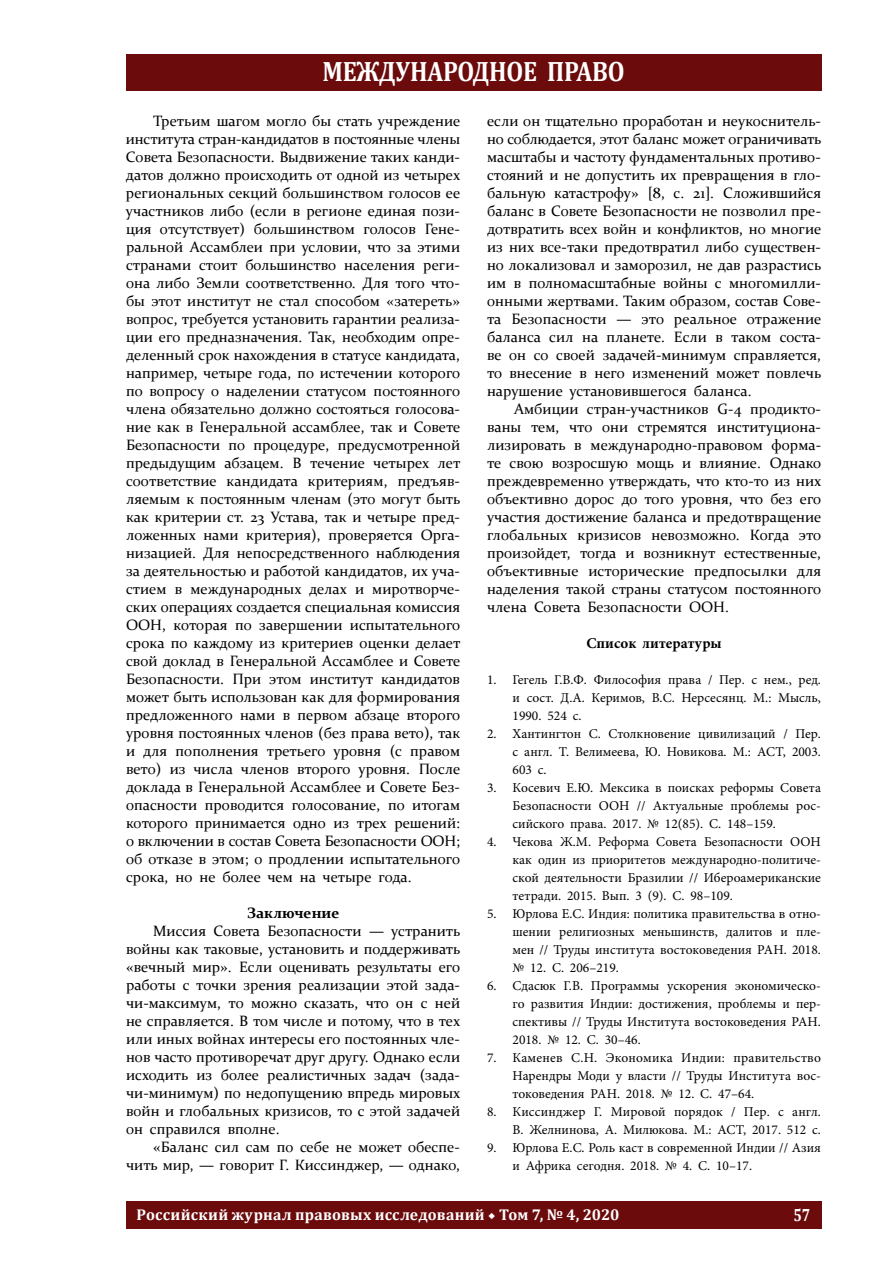
<style>
.page{position:relative;width:893px;height:1263px;background:#fff}
.page>*{position:absolute;margin:0;border:0;box-sizing:border-box;transform-origin:0 0}
.t1{font:700 28.2px "Cambria";letter-spacing:-.01em;color:#fff;scale:.86 1}
.t2{font:700 17.85px "Cambria";color:#fff;scale:.8 1}
.t3{font:700 15.6px "Cambria";letter-spacing:.015em;color:#fff}
.t4{font:15px/18px "Constantia";color:#000;text-align:justify}
.t5{font:700 15px "Minion Pro";color:#000}
.t6{font:700 15px "Constantia";color:#000}
.t7{font:13.5px/18px "Minion Pro";color:#000;text-align:justify}
.s1{font-family:"Minion Pro"}
</style>
<div class="page">
<div style="left:126px;top:54px;width:695px;height:36px;background:#6b0b0c"></div>
<div style="left:126px;top:1202px;width:695px;height:27px;background:#6b0b0c"></div>
<h1 class="t1" style="left:322px;top:51px;width:353px">МЕЖДУНАРОДНОЕ ПРАВО</h1>
<p class="t4" style="left:126px;top:111px;width:336px;text-indent:27px">Третьим шагом могло бы стать учреждение института стран-кандидатов в постоянные члены Совета Безопасности. Выдвижение таких канди&shy;датов должно происходить от одной из четырех региональных секций большинством голосов ее участников либо (если в регионе единая пози&shy;ция отсутствует) большинством голосов Гене&shy;ральной Ассамблеи при условии, что за этими странами стоит большинство населения реги&shy;она либо Земли соответственно. Для того что&shy;бы этот институт не стал способом «затереть» вопрос, требуется установить гарантии реализа&shy;ции его предназначения. Так, необходим опре&shy;деленный срок нахождения в статусе кандидата, например, четыре года, по истечении которого по вопросу о наделении статусом постоянного члена обязательно должно состояться голосова&shy;ние как в Генеральной ассамблее, так и Совете Безопасности по процедуре, предусмотренной предыдущим абзацем. В течение четырех лет соответствие кандидата критериям, предъяв&shy;ляемым к постоянным членам (это могут быть как критерии ст. 23 Устава, так и четыре пред&shy;ложенных нами критерия), проверяется Орга&shy;низацией. Для непосредственного наблюдения за деятельностью и работой кандидатов, их уча&shy;стием в международных делах и миротворче&shy;ских операциях создается специальная комиссия ООН, которая по завершении испытательного срока по каждому из критериев оценки делает свой доклад в Генеральной Ассамблее и Совете Безопасности. При этом институт кандидатов может быть использован как для формирования предложенного нами в первом абзаце второго уровня постоянных членов (без права вето), так и для пополнения третьего уровня (с правом вето) из числа членов второго уровня. После доклада в Генеральной Ассамблее и Совете Без&shy;опасности проводится голосование, по итогам которого принимается одно из трех решений: о включении в состав Совета Безопасности ООН; об отказе в этом; о продлении испытательного срока, но не более чем на четыре года.</p>
<p class="t6" style="left:247px;top:903px;width:94px">Заключение</p>
<p class="t4" style="left:126px;top:921px;width:336px;text-indent:27px">Миссия Совета Безопасности — устранить войны как таковые, установить и поддерживать «вечный мир». Если оценивать результаты его работы с точки зрения реализации этой зада&shy;чи-максимум, то можно сказать, что он с ней не справляется. В том числе и потому, что в тех или иных войнах интересы его постоянных чле&shy;нов часто противоречат друг другу. Однако если исходить из более реалистичных задач (зада&shy;чи-минимум) по недопущению впредь мировых войн и глобальных кризисов, то с этой задачей он справился вполне.</p>
<p class="t4" style="left:126px;top:1137px;width:335px;text-align:right">«Баланс сил сам по себе не может обеспе&shy;чить мир, — говорит Г. Киссинджер, — однако,</p>
<p class="t4" style="left:487px;top:111px;width:336px">если он тщательно проработан и неукоснитель&shy;но соблюдается, этот баланс может ограничивать масштабы и частоту фундаментальных противо&shy;стояний и не допустить их превращения в гло&shy;бальную катастрофу» [8, с. 21]. Сложившийся баланс в Совете Безопасности не позволил пре&shy;дотвратить всех войн и конфликтов, но многие из них все-таки предотвратил либо существен&shy;но локализовал и заморозил, не дав разрастись им в полномасштабные войны с многомилли&shy;онными жертвами. Таким образом, состав Сове&shy;та Безопасности — это реальное отражение баланса сил на планете. Если в таком соста&shy;ве он со своей задачей-минимум справляется, то внесение в него изменений может повлечь нарушение установившегося баланса.</p>
<p class="t4" style="left:487px;top:399px;width:336px;text-indent:27px">Амбиции стран-участников G-4 продикто&shy;ваны тем, что они стремятся институциона&shy;лизировать в международно-правовом форма&shy;те свою возросшую мощь и влияние. Однако преждевременно утверждать, что кто-то из них объективно дорос до того уровня, что без его участия достижение баланса и предотвращение глобальных кризисов невозможно. Когда это произойдет, тогда и возникнут естественные, объективные исторические предпосылки для наделения такой страны статусом постоянного члена Совета Безопасности ООН.</p>
<p class="t5" style="left:586px;top:633px;width:137px">Список литературы</p>
<p class="t7" style="left:512px;top:671px;width:310px;text-indent:-26px">1. Гегель Г.В.Ф. Философия права / Пер. с нем., ред. и сост. Д.А. Керимов, В.С. Нерсесянц. М.: Мысль, 1990. 524 с.</p>
<p class="t7" style="left:512px;top:725px;width:310px;text-indent:-26px">2. Хантингтон С. Столкновение цивилизаций / Пер. с англ. Т. Велимеева, Ю. Новикова. М.: АСТ, 2003.<br>603 с.</p>
<p class="t7" style="left:512px;top:779px;width:310px;text-indent:-26px">3. Косевич Е.Ю. Мексика в поисках реформы Совета Безопасности ООН // Актуальные проблемы рос&shy;сийского права. 2017. № 12(85). С. 148–159.</p>
<p class="t7" style="left:512px;top:833px;width:310px;text-indent:-26px">4. Чекова Ж.М. Реформа Совета Безопасности ООН как один из приоритетов международно-политиче&shy;ской деятельности Бразилии // Ибероамериканские тетради. 2015. Вып. 3 (9). С. 98–109.</p>
<p class="t7" style="left:512px;top:905px;width:310px;text-indent:-26px">5. Юрлова Е.С. Индия: политика правительства в отно&shy;шении религиозных меньшинств, далитов и пле&shy;мен // Труды института востоковедения РАН. 2018. № 12. С. 206–219.</p>
<p class="t7" style="left:512px;top:977px;width:310px;text-indent:-26px">6. Сдасюк Г.В. Программы ускорения экономическо&shy;го развития Индии: достижения, проблемы и пер&shy;спективы // Труды Института востоковедения РАН.<br>2018. № 12. С. 30–46.</p>
<p class="t7" style="left:512px;top:1049px;width:310px;text-indent:-26px">7. Каменев С.Н. Экономика Индии: правительство Нарендры Моди у власти // Труды Института вос&shy;токоведения РАН. 2018. № 12. С. 47–64.</p>
<p class="t7" style="left:487px;top:1103px;width:335px;text-align:right">8. Киссинджер Г. Мировой порядок / Пер. с англ.<br>В. Желнинова, А. Милюкова. М.: АСТ, 2017. 512 с.</p>
<p class="t7" style="left:512px;top:1139px;width:310px;text-indent:-26px">9. Юрлова Е.С. Роль каст в современной Индии // Азия и Африка сегодня. 2018. № 4. С. 10–17.</p>
<p class="t3" style="left:137px;top:1203px;width:484px">Российский журнал правовых исследований <span class="s1">◆</span> Том 7, № 4, 2020</p>
<p class="t2" style="left:793px;top:1202px;width:23px">57</p>
</div>
